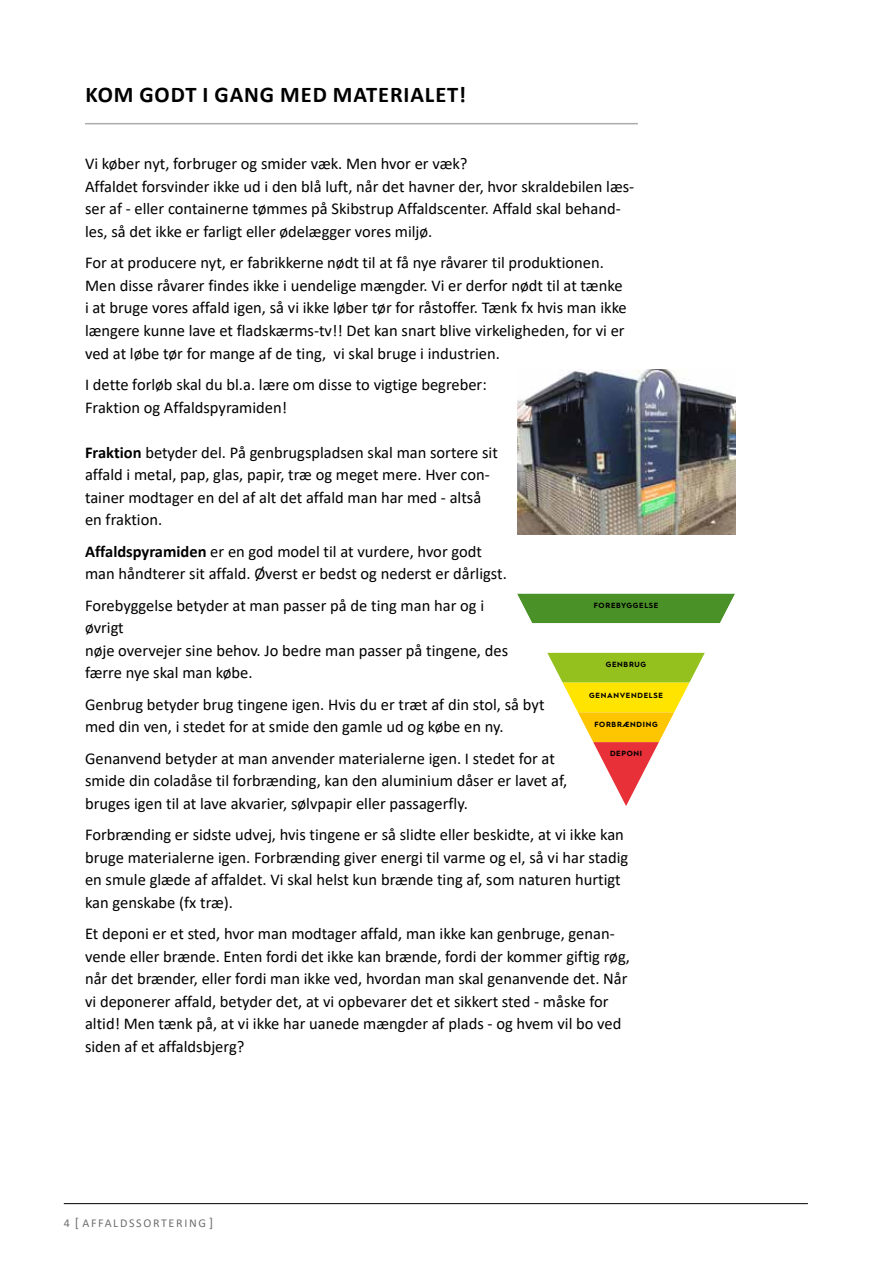
<style>
.page{position:relative;width:893px;height:1263px;background:#fff}
.page>*{position:absolute;margin:0;border:0;box-sizing:border-box;transform-origin:0 0}
.t1{font:700 22.5px "Calibri";letter-spacing:.04em;color:#000}
.t2{font:16.5px/22.5px "Calibri";color:#000}
.t3{font:12px "Calibri";letter-spacing:.14em;color:#706f6f}
.t4{font:700 7.5px "Hurme Geometric Sans 1";letter-spacing:.09em;color:#000}
.s1{font-weight:700}
.s2{font-size:13.5px}
</style>
<div class="page">
<hr style="left:64px;top:1203px;width:744px;height:1px;background:#000">
<img style="left:517px;top:369px;width:219px;height:166px">
<svg style="left:517px;top:593px;width:218px;height:213px"></svg>
<hr style="left:85px;top:123px;width:553px;height:1px;background:#acabab">
<h1 class="t1" style="left:85px;top:79px;width:382px">KOM GODT I GANG MED MATERIALET!</h1>
<p class="t2" style="left:85px;top:152px;width:551px">Vi køber nyt, forbruger og smider væk. Men hvor er væk?<br>Affaldet forsvinder ikke ud i den blå luft, når det havner der, hvor skraldebilen læs&shy;ser af - eller containerne tømmes på Skibstrup Affaldscenter. Affald skal behand&shy;les, så det ikke er farligt eller ødelægger vores miljø.</p>
<p class="t2" style="left:85px;top:251px;width:543px">For at producere nyt, er fabrikkerne nødt til at få nye råvarer til produktionen.<br>Men disse råvarer findes ikke i uendelige mængder. Vi er derfor nødt til at tænke i at bruge vores affald igen, så vi ikke løber tør for råstoffer. Tænk fx hvis man ikke længere kunne lave et fladskærms-tv!! Det kan snart blive virkeligheden, for vi er ved at løbe tør for mange af de ting, vi skal bruge i industrien.</p>
<p class="t2" style="left:85px;top:373px;width:403px">I dette forløb skal du bl.a. lære om disse to vigtige begreber:<br>Fraktion og Affaldspyramiden!</p>
<p class="t2" style="left:85px;top:440px;width:414px"><span class="s1">Fraktion</span> betyder del. På genbrugspladsen skal man sortere sit affald i metal, pap, glas, papir, træ og meget mere. Hver con&shy;tainer modtager en del af alt det affald man har med - altså en fraktion.</p>
<p class="t2" style="left:85px;top:539px;width:423px"><span class="s1">Affaldspyramiden</span> er en god model til at vurdere, hvor godt man håndterer sit affald. Øverst er bedst og nederst er dårligst.</p>
<p class="t2" style="left:85px;top:593px;width:425px">Forebyggelse betyder at man passer på de ting man har og i øvrigt<br>nøje overvejer sine behov. Jo bedre man passer på tingene, des færre nye skal man købe.</p>
<p class="t2" style="left:85px;top:692px;width:461px">Genbrug betyder brug tingene igen. Hvis du er træt af din stol, så byt med din ven, i stedet for at smide den gamle ud og købe en ny.</p>
<p class="t2" style="left:85px;top:746px;width:484px">Genanvend betyder at man anvender materialerne igen. I stedet for at smide din coladåse til forbrænding, kan den aluminium dåser er lavet af, bruges igen til at lave akvarier, sølvpapir eller passagerfly.</p>
<p class="t2" style="left:85px;top:823px;width:545px">Forbrænding er sidste udvej, hvis tingene er så slidte eller beskidte, at vi ikke kan bruge materialerne igen. Forbrænding giver energi til varme og el, så vi har stadig en smule glæde af affaldet. Vi skal helst kun brænde ting af, som naturen hurtigt kan genskabe (fx træ).</p>
<p class="t2" style="left:85px;top:922px;width:547px">Et deponi er et sted, hvor man modtager affald, man ikke kan genbruge, genan&shy;vende eller brænde. Enten fordi det ikke kan brænde, fordi der kommer giftig røg, når det brænder, eller fordi man ikke ved, hvordan man skal genanvende det. Når vi deponerer affald, betyder det, at vi opbevarer det et sikkert sted - måske for altid! Men tænk på, at vi ikke har uanede mængder af plads - og hvem vil bo ved siden af et affaldsbjerg?</p>
<p class="t4" style="left:594px;top:601px;width:66px">FOREBYGGELSE</p>
<p class="t4" style="left:606px;top:659px;width:42px">GENBRUG</p>
<p class="t4" style="left:589px;top:690px;width:75px">GENANVENDELSE</p>
<p class="t4" style="left:594px;top:719px;width:65px">FORBRÆNDING</p>
<p class="t4" style="left:610px;top:748px;width:34px">DEPONI</p>
<p class="t3" style="left:64px;top:1215px;width:151px">4 <span class="s2">[</span> AFFALDSSORTERING <span class="s2">]</span></p>
</div>
